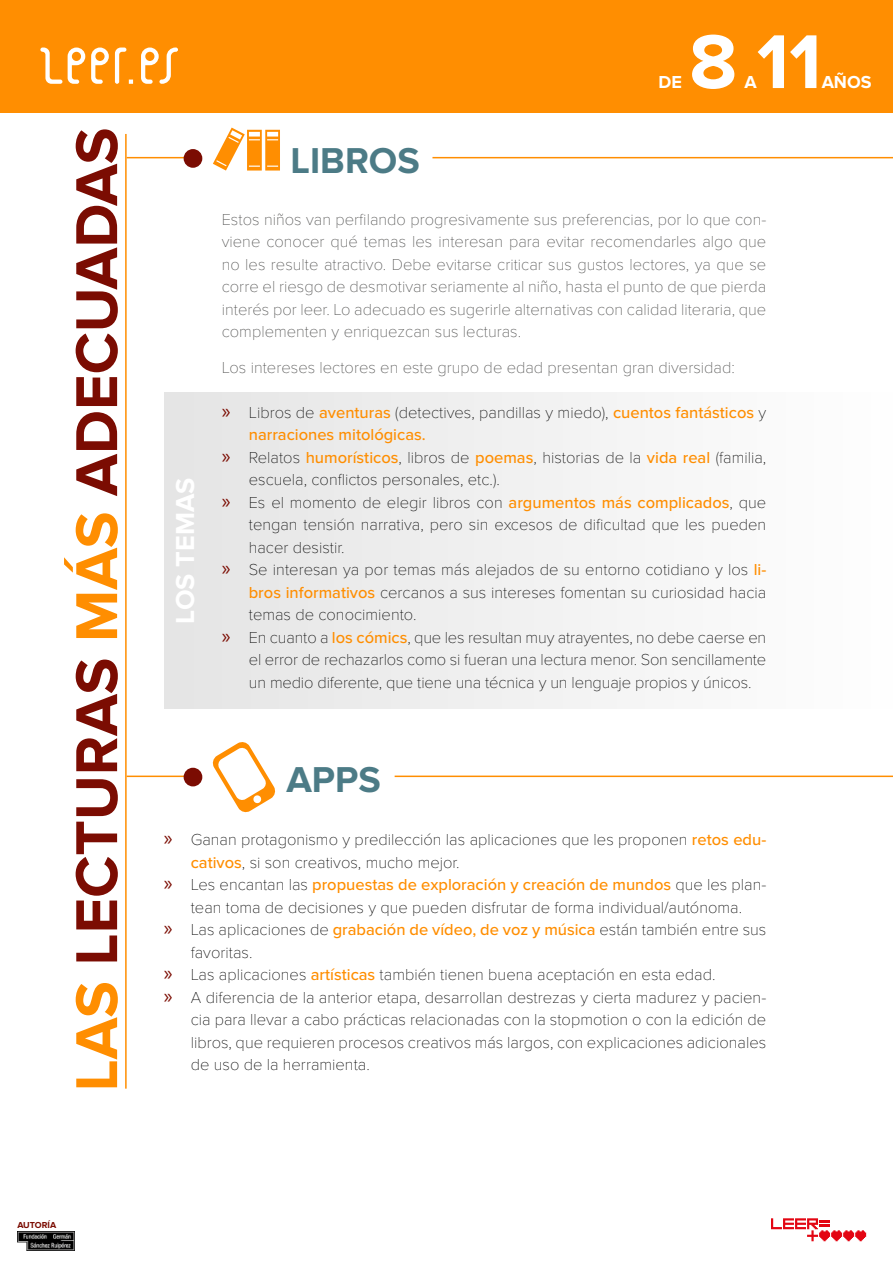
<style>
.page{position:relative;width:893px;height:1263px;background:#fff}
.page>*{position:absolute;margin:0;border:0;box-sizing:border-box;transform-origin:0 0}
.t1{font:700 78.9px "Proxima Nova";color:#fff}
.t2{font:700 61.2px "Proxima Nova";color:#7b0c02}
.t3{font:700 37.35px "Proxima Nova";color:#4c7b86}
.t4{font:700 27px "Proxima Nova";color:#fff}
.t5{font:700 18px "Proxima Nova";color:#fff}
.t6{font:100 16.5px/22.5px "Proxima Nova T";color:#000}
.t7{font:100 16.5px/22.5px "Proxima Nova T";color:#4a4a49;text-align:justify}
.t8{font:500 16.5px "Proxima Nova";color:#ff8e01}
.t9{font:700 9px "Proxima Nova";color:#7b0c02}
.s1{color:#ff8e01}
.s2{font-family:"Myriad Pro";font-weight:400;font-size:21px;color:#7b0c02}
.s3{font-family:"Proxima Nova";font-weight:500;color:#ff8e01}
.s4{font-family:"Proxima Nova T";font-weight:100;color:#000}
</style>
<div class="page">
<div style="left:0;top:0;width:893px;height:113px;background:#ff8e01"></div>
<svg style="left:40px;top:48px;width:138px;height:36px"></svg>
<img style="left:17px;top:1231px;width:58px;height:20px">
<svg style="left:771px;top:1218px;width:95px;height:23px"></svg>
<div style="left:164px;top:392px;width:729px;height:317px;background:#f1f1f1"></div>
<svg style="left:213px;top:128px;width:67px;height:43px"></svg>
<svg style="left:212px;top:742px;width:64px;height:71px"></svg>
<hr style="left:127px;top:157px;width:71px;height:1px;background:#ff8e01">
<div style="left:184px;top:149px;width:18px;height:19px;background:#7b0c02;border-radius:50%"></div>
<hr style="left:127px;top:775px;width:71px;height:2px;background:#ff8e01">
<div style="left:184px;top:768px;width:18px;height:18px;background:#7b0c02;border-radius:50%"></div>
<hr style="left:395px;top:775px;width:498px;height:2px;background:#ff8e01">
<hr style="left:125px;top:134px;width:2px;height:955px;background:#ff8e01">
<hr style="left:432px;top:157px;width:461px;height:1px;background:#ff8e01">
<h2 class="t2" style="left:61px;top:1091px;width:965px;rotate:-90deg"><span class="s1">LAS</span> LECTURAS <span class="s1">MÁS</span> ADECUADAS</h2>
<h3 class="t4" style="left:170px;top:624px;width:148px;rotate:-90deg">LOS TEMAS</h3>
<h3 class="t3" style="left:291px;top:139px;width:131px">LIBROS</h3>
<p class="t5" style="left:659px;top:72px;width:25px">DE</p>
<h1 class="t1" style="left:689px;top:16px;width:134px">8 11</h1>
<p class="t5" style="left:744px;top:72px;width:14px">A</p>
<p class="t5" style="left:822px;top:72px;width:52px">AÑOS</p>
<p class="t7" style="left:222px;top:209px;width:546px">Estos niños van perfilando progresivamente sus preferencias, por lo que con&shy;viene conocer qué temas les interesan para evitar recomendarles algo que no les resulte atractivo. Debe evitarse criticar sus gustos lectores, ya que se corre el riesgo de desmotivar seriamente al niño, hasta el punto de que pierda interés por leer. Lo adecuado es sugerirle alternativas con calidad literaria, que complementen y enriquezcan sus lecturas.</p>
<p class="t7" style="left:222px;top:356px;width:515px">Los intereses lectores en este grupo de edad presentan gran diversidad:</p>
<p class="t6" style="left:222px;top:401px;width:546px"><span class="s2">»</span> Libros de <span class="s3">aventuras</span> (detectives, pandillas y miedo), <span class="s3">cuentos fantásticos</span> y</p>
<p class="t8" style="left:249px;top:425px;width:178px">narraciones mitológicas.</p>
<p class="t6" style="left:222px;top:446px;width:546px"><span class="s2">»</span> Relatos <span class="s3">humorísticos</span>, libros de <span class="s3">poemas</span>, historias de la <span class="s3">vida real</span> (familia,</p>
<p class="t6" style="left:249px;top:469px;width:253px">escuela, conflictos personales, etc.).</p>
<p class="t6" style="left:222px;top:491px;width:546px"><span class="s2">»</span> Es el momento de elegir libros con <span class="s3">argumentos más complicados</span>, que</p>
<p class="t6" style="left:249px;top:514px;width:519px">tengan tensión narrativa, pero sin excesos de dificultad que les pueden</p>
<p class="t6" style="left:249px;top:536px;width:97px">hacer desistir.</p>
<p class="t6" style="left:222px;top:559px;width:546px"><span class="s2">»</span> Se interesan ya por temas más alejados de su entorno cotidiano y los <span class="s3">li-</span></p>
<p class="t6" style="left:249px;top:581px;width:519px"><span class="s3">bros informativos</span> cercanos a sus intereses fomentan su curiosidad hacia</p>
<p class="t6" style="left:249px;top:604px;width:169px">temas de conocimiento.</p>
<p class="t6" style="left:222px;top:626px;width:546px"><span class="s2">»</span> En cuanto a <span class="s3">los cómics</span>, que les resultan muy atrayentes, no debe caerse en</p>
<p class="t6" style="left:249px;top:649px;width:519px">el error de rechazarlos como si fueran una lectura menor. Son sencillamente</p>
<p class="t6" style="left:249px;top:671px;width:504px">un medio diferente, que tiene una técnica y un lenguaje propios y únicos.</p>
<h3 class="t3" style="left:286px;top:758px;width:96px">APPS</h3>
<p class="t6" style="left:191px;top:829px;width:577px;text-indent:-27px"><span class="s2">»</span> Ganan protagonismo y predilección las aplicaciones que les proponen <span class="s3">retos edu&shy;cativos</span>, si son creativos, mucho mejor.</p>
<p class="t8" style="left:164px;top:875px;width:604px"><span class="s2">»</span> <span class="s4">Les encantan las</span> propuestas de exploración y creación de mundos <span class="s4">que les plan-</span></p>
<p class="t6" style="left:191px;top:896px;width:553px">tean toma de decisiones y que pueden disfrutar de forma individual/autónoma.</p>
<p class="t6" style="left:164px;top:919px;width:604px"><span class="s2">»</span> Las aplicaciones de <span class="s3">grabación de vídeo, de voz y música</span> están también entre sus</p>
<p class="t6" style="left:191px;top:941px;width:63px">favoritas.</p>
<p class="t6" style="left:164px;top:964px;width:553px"><span class="s2">»</span> Las aplicaciones <span class="s3">artísticas</span> también tienen buena aceptación en esta edad.</p>
<p class="t6" style="left:164px;top:986px;width:604px"><span class="s2">»</span> A diferencia de la anterior etapa, desarrollan destrezas y cierta madurez y pacien-</p>
<p class="t6" style="left:191px;top:1009px;width:577px">cia para llevar a cabo prácticas relacionadas con la stopmotion o con la edición de</p>
<p class="t6" style="left:191px;top:1031px;width:577px">libros, que requieren procesos creativos más largos, con explicaciones adicionales</p>
<p class="t6" style="left:191px;top:1054px;width:181px">de uso de la herramienta.</p>
<p class="t9" style="left:17px;top:1220px;width:40px">AUTORÍA</p>
</div>
